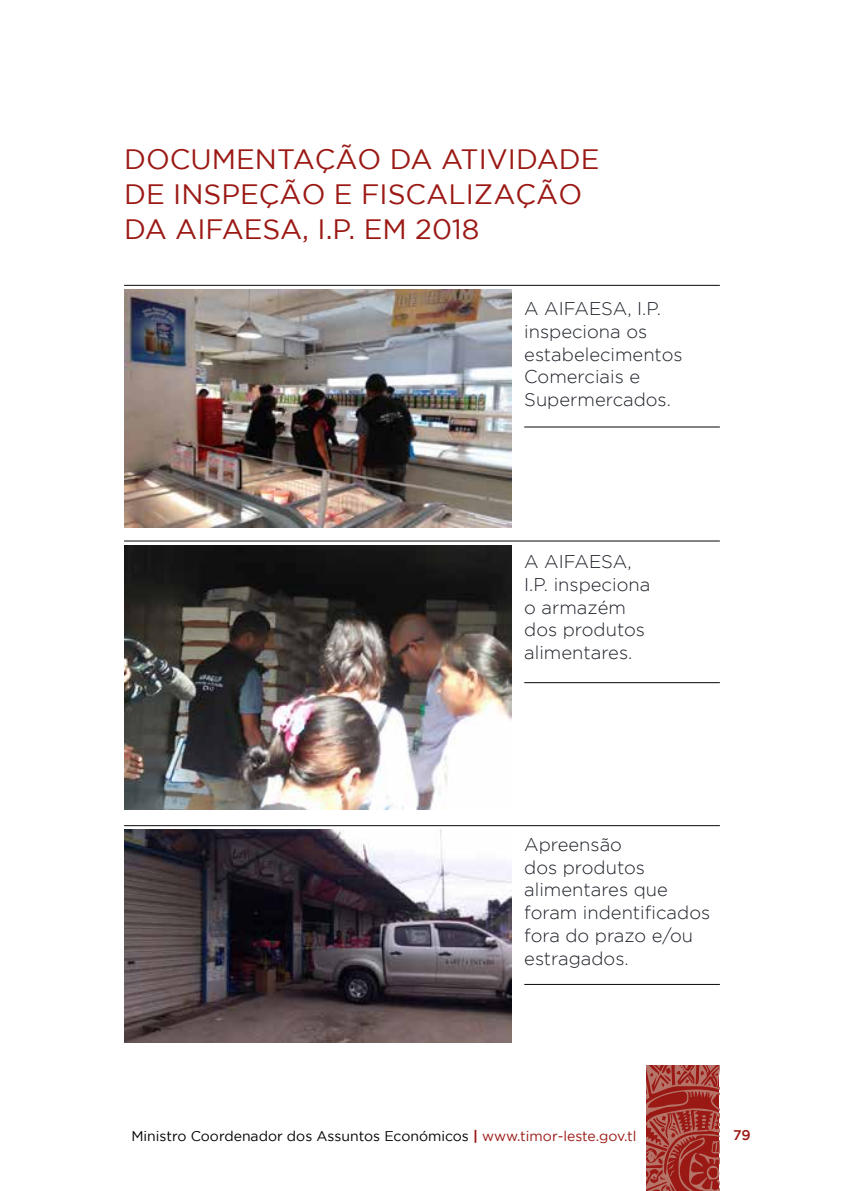
<style>
.page{position:relative;width:844px;height:1191px;background:#fff}
.page>*{position:absolute;margin:0;border:0;box-sizing:border-box;transform-origin:0 0}
.t1{font:28px/35px "Gotham";color:#9b1914}
.t2{font:300 18.38px/22.8px "Gotham";color:#1d2129}
.t3{font:14px "Gotham";color:#000}
.t4{font:500 14px "Gotham";color:#9b1914}
.s1{font-weight:700;color:#9b1914}
.s2{color:#9b1914}
</style>
<div class="page">
<svg style="left:646px;top:1065px;width:73px;height:126px;background:#a53d36"></svg>
<img style="left:124px;top:289px;width:387px;height:238px">
<img style="left:124px;top:545px;width:387px;height:264px">
<img style="left:124px;top:830px;width:387px;height:212px">
<hr style="left:124px;top:285px;width:595px;height:1px;background:#07080a">
<hr style="left:124px;top:541px;width:595px;height:1px;background:#07080a">
<hr style="left:124px;top:825px;width:595px;height:1px;background:#07080a">
<hr style="left:524px;top:427px;width:195px;height:1px;background:#07080a">
<hr style="left:524px;top:682px;width:195px;height:1px;background:#07080a">
<hr style="left:524px;top:984px;width:195px;height:1px;background:#07080a">
<h1 class="t1" style="left:124px;top:141px;width:477px">DOCUMENTAÇÃO DA ATIVIDADE<br>DE INSPEÇÃO E FISCALIZAÇÃO<br>DA AIFAESA, I.P. EM 2018</h1>
<p class="t2" style="left:524px;top:297px;width:160px">A AIFAESA, I.P. inspeciona os estabelecimentos<br>Comerciais e<br>Supermercados.</p>
<p class="t2" style="left:524px;top:550px;width:127px">A AIFAESA,<br>I.P. inspeciona o armazém dos produtos alimentares.</p>
<p class="t2" style="left:524px;top:832px;width:187px">Apreensão<br>dos produtos alimentares que foram indentificados fora do prazo e/ou estragados.</p>
<p class="t2" style="left:524px;top:834px;width:127px;text-indent:20px">AIFAESA,<br>I.P. inspeciona o armazém dos produtos alimentares.</p>
<p class="t3" style="left:131px;top:1128px;width:506px">Ministro Coordenador dos Assuntos Económicos <span class="s1">|</span> <span class="s2">www.timor-leste.gov.tl</span></p>
<p class="t4" style="left:733px;top:1127px;width:19px">79</p>
</div>
